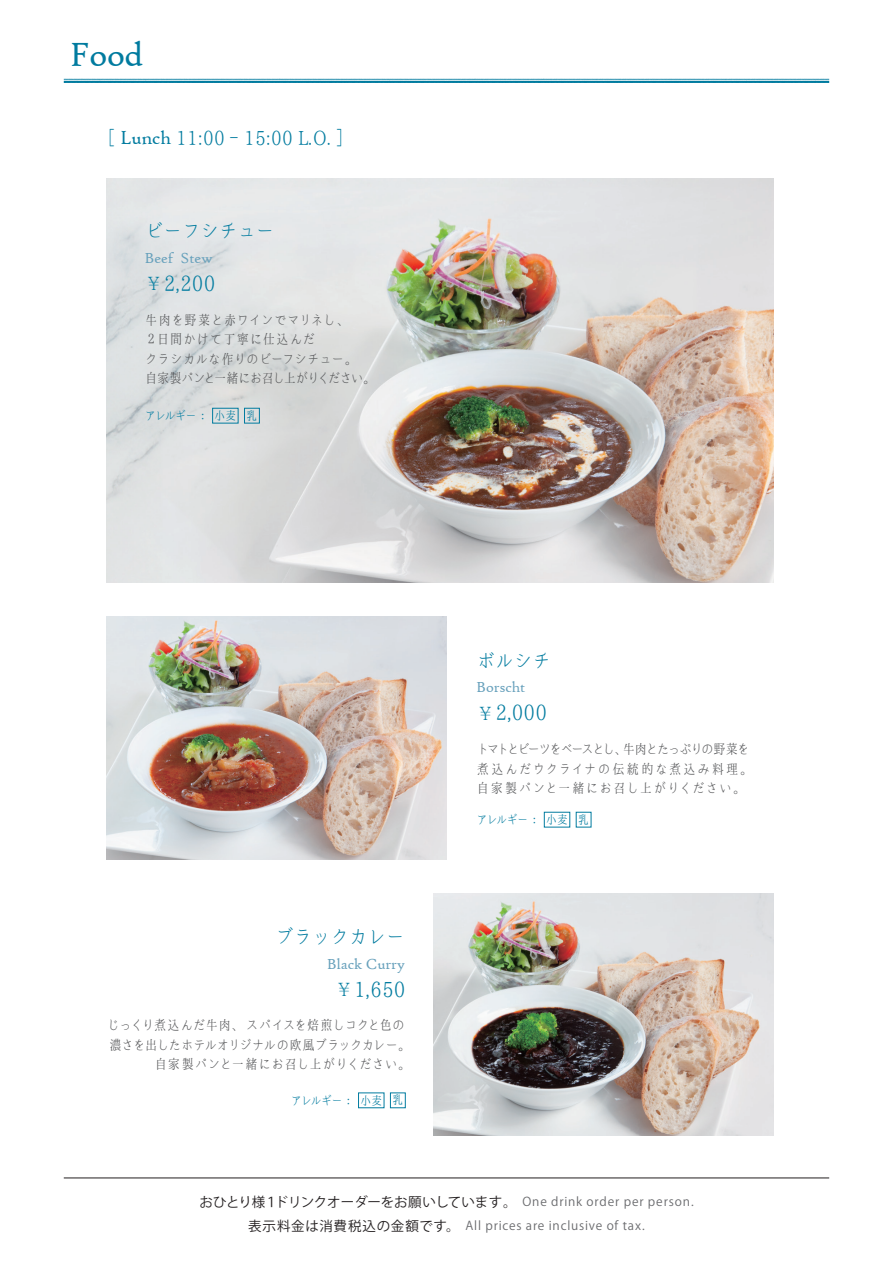
<style>
.page{position:relative;width:893px;height:1263px;background:#fff}
.page>*{position:absolute;margin:0;border:0;box-sizing:border-box;transform-origin:0 0}
.t1{font:36px "High Tower Text";color:#007b9f}
.t2{font:21px "Kokoro Minchoutai";letter-spacing:-.01em;color:#007b9f}
.t3{font:19.5px "Kokoro Minchoutai";letter-spacing:-.05em;color:#007b9f}
.t4{font:15.6px "High Tower Text";letter-spacing:-.01em;color:#68a1bc}
.t5{font:13.5px/19.5px "Kokoro Minchoutai";letter-spacing:-.08em;color:#57585a}
.t6{font:13.5px/19.5px "Kokoro Minchoutai";letter-spacing:-.035em;color:#57585a}
.t7{font:13.5px "Koz Go Pro";letter-spacing:-.015em;color:#231f20}
.t8{font:13.5px "Kokoro Minchoutai";letter-spacing:-.115em;color:#57585a}
.t9{font:13.5px "Kokoro Minchoutai";letter-spacing:-.045em;color:#57585a}
.t10{font:12.15px "Koz Go Pro";letter-spacing:.065em;color:#6c6d70}
.t11{font:12px "Kokoro Minchoutai";letter-spacing:-.135em;color:#007b9f}
.s1{font-family:"High Tower Text"}
.s2{font-size:18.9px}
.s3{font-size:12.15px;color:#6c6d70}
.s4{font-size:13.5px;color:#231f20}
</style>
<div class="page">
<hr style="left:64px;top:1177px;width:765px;height:1px;background:#231f20">
<svg style="left:64px;top:79px;width:765px;height:4px;background:#48a0b9"></svg>
<img style="left:106px;top:179px;width:668px;height:404px">
<img style="left:106px;top:617px;width:340px;height:242px">
<div style="left:212px;top:408px;width:26px;height:15px;border:1px solid #007b9f"></div>
<div style="left:244px;top:408px;width:16px;height:15px;border:1px solid #007b9f"></div>
<img style="left:434px;top:893px;width:340px;height:242px">
<div style="left:390px;top:1093px;width:15px;height:15px;border:1px solid #007b9f"></div>
<h1 class="t1" style="left:70px;top:34px;width:75px">Food</h1>
<h3 class="t3" style="left:97px;top:127px;width:259px">［ <span class="s1">Lunch</span> 11:00 ― 15:00 L.O. ］</h3>
<h3 class="t3" style="left:145px;top:220px;width:132px">ビーフシチュー</h3>
<p class="t4" style="left:145px;top:249px;width:70px">Beef Stew</p>
<h2 class="t2" style="left:145px;top:271px;width:72px"><span class="s2">￥</span>2,200</h2>
<p class="t5" style="left:145px;top:310px;width:234px">牛肉を野菜と赤ワインでマリネし、<br>２日間かけて丁寧に仕込んだ<br>クラシカルな作りのビーフシチュー。<br>自家製パンと一緒にお召し上がりください。</p>
<p class="t11" style="left:145px;top:409px;width:115px">アレルギー：小麦 乳</p>
<h3 class="t3" style="left:275px;top:926px;width:132px">ブラックカレー</h3>
<p class="t4" style="left:327px;top:954px;width:80px">Black Curry</p>
<h2 class="t2" style="left:335px;top:977px;width:72px"><span class="s2">￥</span>1,650</h2>
<p class="t5" style="left:107px;top:1016px;width:300px">じっくり煮込んだ牛肉、スパイスを焙煎しコクと色の</p>
<p class="t8" style="left:109px;top:1037px;width:305px">濃さを出したホテルオリジナルの欧風ブラックカレー。</p>
<p class="t9" style="left:154px;top:1057px;width:259px">自家製パンと一緒にお召し上がりください。</p>
<p class="t11" style="left:290px;top:1094px;width:115px">アレルギー：小麦 乳</p>
<h3 class="t3" style="left:476px;top:650px;width:77px">ボルシチ</h3>
<p class="t4" style="left:476px;top:678px;width:51px">Borscht</p>
<h2 class="t2" style="left:476px;top:701px;width:72px"><span class="s2">￥</span>2,000</h2>
<p class="t6" style="left:476px;top:739px;width:279px">トマトとビーツをベースとし、牛肉とたっぷりの野菜を煮込んだウクライナの伝統的な煮込み料理。自家製パンと一緒にお召し上がりください。</p>
<p class="t11" style="left:476px;top:813px;width:115px">アレルギー：小麦 乳</p>
<p class="t7" style="left:199px;top:1193px;width:496px">おひとり様１ドリンクオーダーをお願いしています。 <span class="s3">One drink order per person.</span></p>
<p class="t10" style="left:248px;top:1218px;width:398px"><span class="s4">表示料金は消費税込の金額です。</span> All prices are inclusive of tax.</p>
</div>
